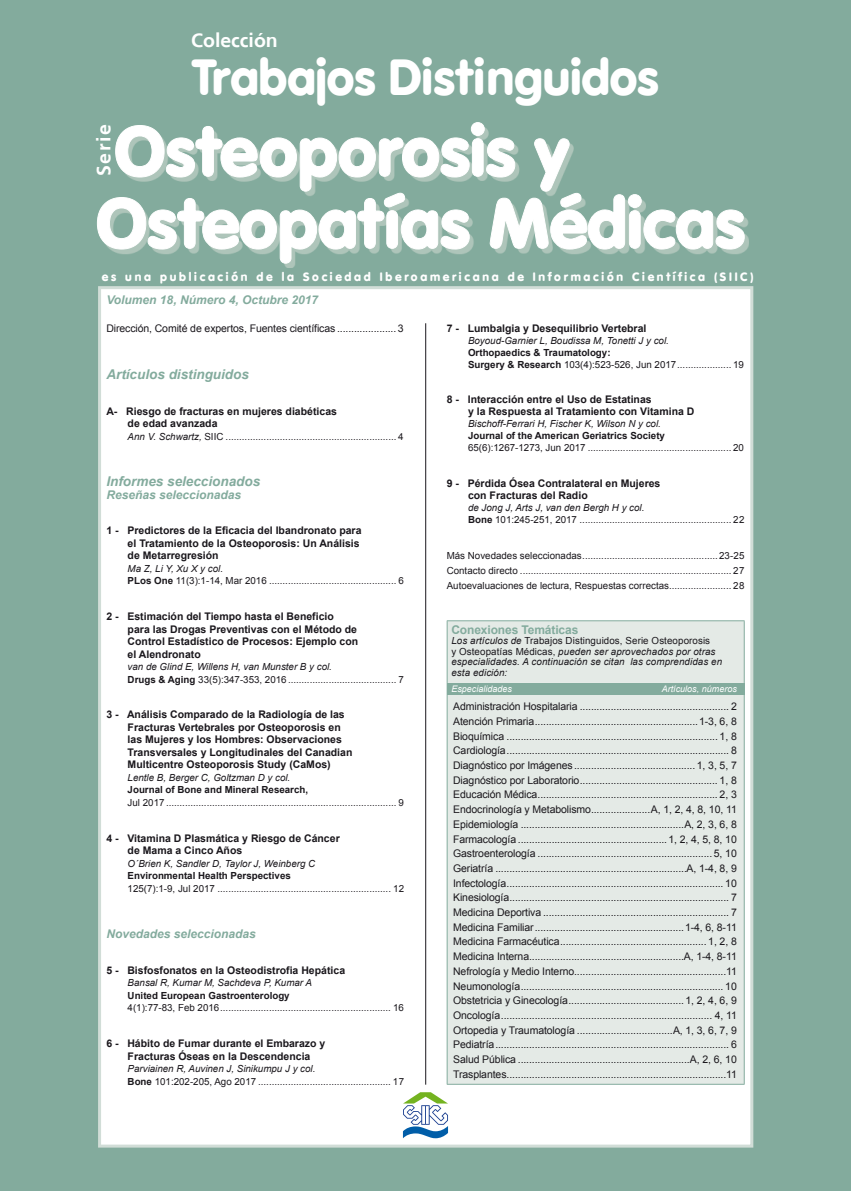
<style>
.page{position:relative;width:851px;height:1191px;background:#fff}
.page>*{position:absolute;margin:0;border:0;box-sizing:border-box;transform-origin:0 0}
.t1{font:69.15px/72px "Vogue";letter-spacing:.005em;color:#fff}
.t2{font:49.5px "Vogue";color:#fff}
.t3{font:700 19.5px "Frutiger";color:#fff}
.t4{font:italic 700 13.5px "Arial";color:#83ab9d}
.t5{font:12px "Vogue";letter-spacing:.23em;color:#fff}
.t6{font:italic 700 12px "Arial";color:#83ab9d}
.t7{font:700 12px "Arial";letter-spacing:-.01em;color:#83ab9d}
.t8{font:10.5px/14.7px "Arial";letter-spacing:-.01em;color:#1a171c;text-align:justify}
.t9{font:700 10.5px/12.5px "Arial";color:#1a171c}
.t10{font:9.75px/12.5px "Arial";color:#1a171c}
.t11{font:italic 9.75px/10.5px "Arial";color:#1a171c}
.t12{font:700 9.75px "Arial";color:#1a171c}
.t13{font:italic 9px "Arial";color:#fff}
.s1{font-style:italic}
.s2{font-weight:700}
.s3{font-style:normal}
</style>
<div class="page">
<div style="left:0;top:0;width:850px;height:1191px;background:#83ab9d"></div>
<div style="left:98px;top:286px;width:655px;height:861px;background:#fff;border:3px solid #d1ddd7"></div>
<svg style="left:97px;top:122px;width:647px;height:142px"></svg>
<hr style="left:425px;top:323px;width:1px;height:761px;background:#1a171c">
<svg style="left:403px;top:1092px;width:45px;height:46px"></svg>
<div style="left:447px;top:621px;width:296px;height:463px;background:#e4eae6"></div>
<div style="left:447px;top:683px;width:297px;height:12px;background:#83ab9d"></div>
<hr style="left:446px;top:620px;width:298px;height:1px;background:#83ab9d">
<hr style="left:446px;top:621px;width:1px;height:62px;background:#83ab9d">
<hr style="left:743px;top:621px;width:1px;height:62px;background:#83ab9d">
<svg style="left:446px;top:683px;width:1px;height:12px"></svg>
<hr style="left:446px;top:695px;width:1px;height:389px;background:#83ab9d">
<hr style="left:743px;top:695px;width:1px;height:389px;background:#83ab9d">
<hr style="left:446px;top:1084px;width:298px;height:1px;background:#83ab9d">
<h3 class="t3" style="left:191px;top:28px;width:88px">Colección</h3>
<h2 class="t2" style="left:193px;top:47px;width:467px">Trabajos Distinguidos</h2>
<h1 class="t1" style="left:96px;top:114px;width:650px">Osteoporosis y<br>Osteopatías Médicas</h1>
<h3 class="t3" style="left:92px;top:176px;width:54px;rotate:-90deg">Serie</h3>
<p class="t5" style="left:102px;top:269px;width:652px">es una publicación de la Sociedad Iberoamericana de Información Científica (SIIC)</p>
<p class="t6" style="left:106px;top:292px;width:213px">Volumen 18, Número 4, Octubre 2017</p>
<p class="t8" style="left:106px;top:321px;width:299px">Dirección, Comité de expertos, Fuentes científicas .....................3</p>
<p class="t4" style="left:106px;top:365px;width:144px">Artículos distinguidos</p>
<p class="t9" style="left:128px;top:405px;width:211px;text-indent:-21px">A- Riesgo de fracturas en mujeres diabéticas de edad avanzada</p>
<p class="t10" style="left:128px;top:430px;width:277px"><span class="s1">Ann V. Schwartz,</span> SIIC ............................................................... 4</p>
<p class="t4" style="left:106px;top:472px;width:155px">Informes seleccionados</p>
<p class="t6" style="left:106px;top:486px;width:136px">Reseñas seleccionadas</p>
<p class="t9" style="left:128px;top:525px;width:235px;text-indent:-21px">1 - Predictores de la Eficacia del Ibandronato para el Tratamiento de la Osteoporosis: Un Análisis de Metarregresión</p>
<p class="t10" style="left:128px;top:562px;width:278px"><span class="s1">Ma Z, Li Y, Xu X y col.<br></span><span class="s2">PLos One</span> 11(3):1-14, Mar 2016 ............................................... 6</p>
<p class="t9" style="left:128px;top:610px;width:232px;text-indent:-21px">2 - Estimación del Tiempo hasta el Beneficio para las Drogas Preventivas con el Método de Control Estadístico de Procesos: Ejemplo con el Alendronato</p>
<p class="t10" style="left:128px;top:660px;width:278px"><span class="s1">van de Glind E, Willens H, van Munster B y col.<br></span><span class="s2">Drugs &amp; Aging</span> 33(5):347-353, 2016........................................ 7</p>
<p class="t9" style="left:128px;top:709px;width:226px;text-indent:-21px">3 - Análisis Comparado de la Radiología de las Fracturas Vertebrales por Osteoporosis en las Mujeres y los Hombres: Observaciones Transversales y Longitudinales del Canadian Multicentre Osteoporosis Study (CaMos)</p>
<p class="t11" style="left:128px;top:772px;width:164px">Lentle B, Berger C, Goltzman D y col.</p>
<p class="t12" style="left:128px;top:783px;width:182px">Journal of Bone and Mineral Research,</p>
<p class="t10" style="left:128px;top:796px;width:278px">Jul 2017 ..................................................................................... 9</p>
<p class="t9" style="left:128px;top:832px;width:213px;text-indent:-21px">4 - Vitamina D Plasmática y Riesgo de Cáncer de Mama a Cinco Años</p>
<p class="t11" style="left:128px;top:858px;width:189px">O´Brien K, Sandler D, Taylor J, Weinberg C</p>
<p class="t12" style="left:128px;top:869px;width:165px">Environmental Health Perspectives</p>
<p class="t10" style="left:128px;top:882px;width:278px">125(7):1-9, Jul 2017 ................................................................ 12</p>
<p class="t6" style="left:106px;top:925px;width:151px">Novedades seleccionadas</p>
<p class="t9" style="left:106px;top:964px;width:240px">5 - Bisfosfonatos en la Osteodistrofia Hepática</p>
<p class="t11" style="left:128px;top:978px;width:186px">Bansal R, Kumar M, Sachdeva P, Kumar A</p>
<p class="t12" style="left:128px;top:989px;width:163px">United European Gastroenterology</p>
<p class="t10" style="left:128px;top:1001px;width:278px">4(1):77-83, Feb 2016............................................................... 16</p>
<p class="t9" style="left:128px;top:1037px;width:199px;text-indent:-21px">6 - Hábito de Fumar durante el Embarazo y<br>Fracturas Óseas en la Descendencia</p>
<p class="t10" style="left:128px;top:1062px;width:278px"><span class="s1">Parviainen R, Auvinen J, Sinikumpu J y col.<br></span><span class="s2">Bone</span> 101:202-205, Ago 2017 ................................................. 17</p>
<p class="t9" style="left:446px;top:322px;width:201px">7 - Lumbalgia y Desequilibrio Vertebral</p>
<p class="t11" style="left:468px;top:335px;width:202px">Boyoud-Garnier L, Boudissa M, Tonetti J y col.</p>
<p class="t10" style="left:468px;top:346px;width:277px;line-height:12px"><span class="s2">Orthopaedics &amp; Traumatology:<br>Surgery &amp; Research</span> 103(4):523-526, Jun 2017.................... 19</p>
<p class="t9" style="left:468px;top:394px;width:228px;line-height:12px;text-indent:-21px">8 - Interacción entre el Uso de Estatinas<br>y la Respuesta al Tratamiento con Vitamina D</p>
<p class="t11" style="left:468px;top:418px;width:194px">Bischoff-Ferrari H, Fischer K, Wilson N y col.</p>
<p class="t12" style="left:468px;top:429px;width:198px">Journal of the American Geriatrics Society</p>
<p class="t10" style="left:468px;top:441px;width:277px">65(6):1267-1273, Jun 2017 ..................................................... 20</p>
<p class="t9" style="left:468px;top:477px;width:194px;line-height:12px;text-indent:-21px">9 - Pérdida Ósea Contralateral en Mujeres con Fracturas del Radio</p>
<p class="t10" style="left:468px;top:501px;width:278px;line-height:12px"><span class="s1">de Jong J, Arts J, van den Bergh H y col.<br></span><span class="s2">Bone</span> 101:245-251, 2017 ........................................................ 22</p>
<p class="t10" style="left:446px;top:548px;width:299px;line-height:15px;text-align:justify">Más Novedades seleccionadas..................................................23-25<br>Contacto directo .............................................................................. 27<br>Autoevaluaciones de lectura, Respuestas correctas....................... 28</p>
<p class="t7" style="left:451px;top:621px;width:128px">Conexiones Temáticas</p>
<p class="t11" style="left:451px;top:636px;width:272px">Los artículos de <span class="s3">Trabajos Distinguidos, Serie Osteoporosis<br>y Osteopatías Médicas,</span> pueden ser aprovechados por otras especialidades. A continuación se citan las comprendidas en esta edición:</p>
<p class="t13" style="left:451px;top:683px;width:62px">Especialidades</p>
<p class="t13" style="left:661px;top:683px;width:77px">Artículos, números</p>
<p class="t8" style="left:453px;top:699px;width:285px">Administración Hospitalaria ..................................................... 2<br>Atención Primaria..........................................................1-3, 6, 8<br>Bioquímica ........................................................................... 1, 8<br>Cardiología............................................................................... 8<br>Diagnóstico por Imágenes ........................................... 1, 3, 5, 7<br>Diagnóstico por Laboratorio................................................. 1, 8<br>Educación Médica................................................................ 2, 3<br>Endocrinología y Metabolismo.....................A, 1, 2, 4, 8, 10, 11<br>Epidemiología ..........................................................A, 2, 3, 6, 8<br>Farmacología .....................................................1, 2, 4, 5, 8, 10<br>Gastroenterología .............................................................. 5, 10<br>Geriatría ....................................................................A, 1-4, 8, 9<br>Infectología............................................................................. 10<br>Kinesiología.............................................................................. 7<br>Medicina Deportiva .................................................................. 7<br>Medicina Familiar.....................................................1-4, 6, 8-11<br>Medicina Farmacéutica.................................................... 1, 2, 8<br>Medicina Interna.......................................................A, 1-4, 8-11<br>Nefrología y Medio Interno......................................................11<br>Neumonología........................................................................ 10<br>Obstetricia y Ginecología......................................... 1, 2, 4, 6, 9<br>Oncología........................................................................... 4, 11<br>Ortopedia y Traumatología ..................................A, 1, 3, 6, 7, 9<br>Pediatría................................................................................... 6<br>Salud Pública .............................................................A, 2, 6, 10<br>Trasplantes..............................................................................11</p>
</div>
